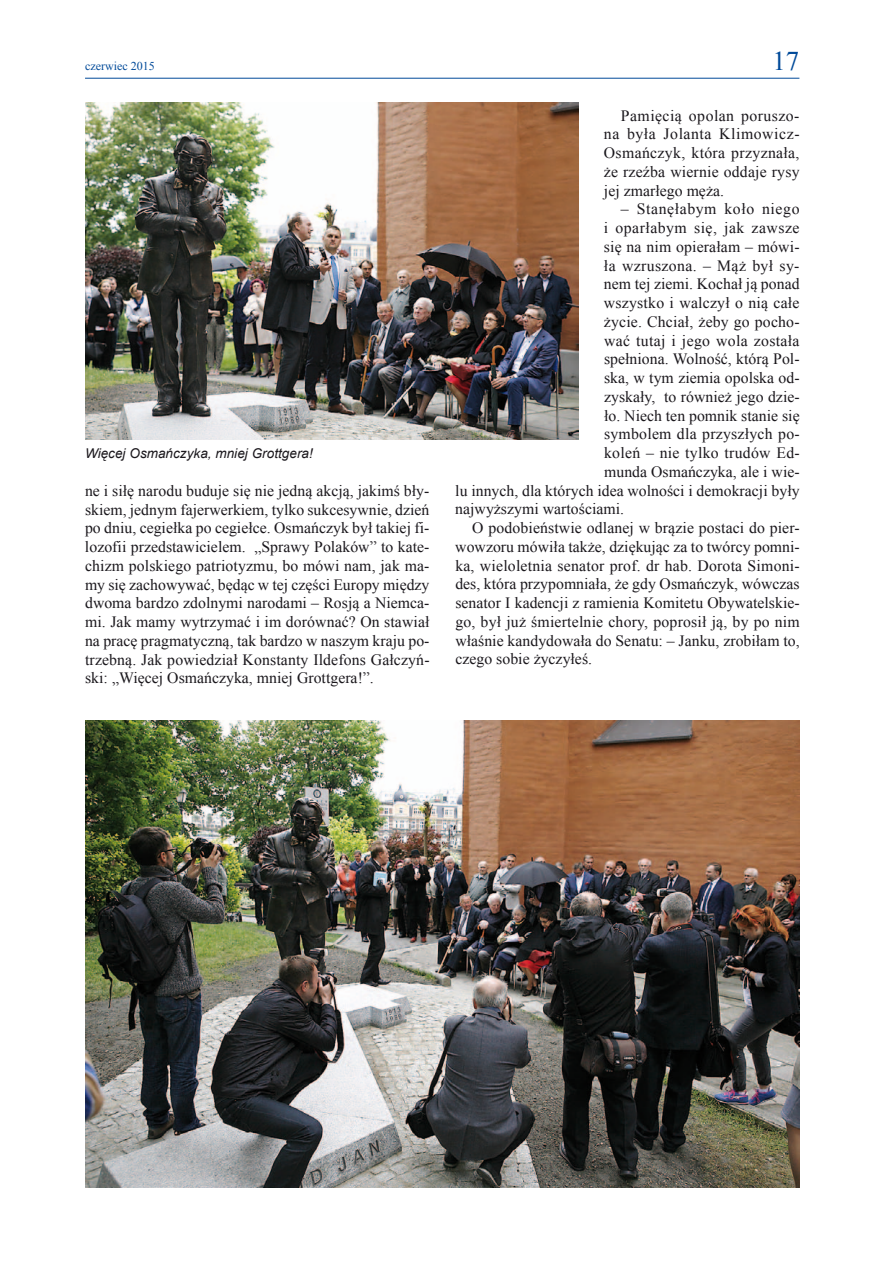
<style>
.page{position:relative;width:893px;height:1263px;background:#fff}
.page>*{position:absolute;margin:0;border:0;box-sizing:border-box;transform-origin:0 0}
.t1{font:27px "Times New Roman";color:#004a99}
.t2{font:15.75px/18.8px "Times New Roman";letter-spacing:.005em;color:#1a171c;text-align:justify}
.t3{font:15.75px "Times New Roman";letter-spacing:.03em;color:#1a171c}
.t4{font:15.75px "Times New Roman";letter-spacing:.025em;color:#1a171c}
.t5{font:15.75px "Times New Roman";letter-spacing:.04em;color:#1a171c}
.t6{font:italic 13.5px "Arial";letter-spacing:.005em;color:#1a171c}
.t7{font:12px "Times New Roman";color:#004a99}
</style>
<div class="page">
<hr style="left:85px;top:78px;width:714px;height:1px;background:#004a99">
<img style="left:85px;top:721px;width:714px;height:467px">
<img style="left:85px;top:102px;width:493px;height:338px">
<p class="t7" style="left:85px;top:58px;width:71px">czerwiec 2015</p>
<h1 class="t1" style="left:772px;top:43px;width:28px">17</h1>
<p class="t6" style="left:85px;top:445px;width:229px">Więcej Osmańczyka, mniej Grottgera!</p>
<p class="t2" style="left:85px;top:481px;width:346px">ne i siłę narodu buduje się nie jedną akcją, jakimś bły&shy;skiem, jednym fajerwerkiem, tylko sukcesywnie, dzień po dniu, cegiełka po cegiełce. Osmańczyk był takiej fi&shy;lozofii przedstawicielem. „Sprawy Polaków” to kate&shy;chizm polskiego patriotyzmu, bo mówi nam, jak ma&shy;my się zachowywać, będąc w tej części Europy między dwoma bardzo zdolnymi narodami – Rosją a Niemca&shy;mi. Jak mamy wytrzymać i im dorównać? On stawiał na pracę pragmatyczną, tak bardzo w naszym kraju po&shy;trzebną. Jak powiedział Konstanty Ildefons Gałczyń&shy;ski: „Więcej Osmańczyka, mniej Grottgera!”.</p>
<p class="t2" style="left:604px;top:106px;width:197px;text-indent:17px">Pamięcią opolan poruszo&shy;na była Jolanta Klimowicz-Osmańczyk, która przyznała, że rzeźba wiernie oddaje rysy jej zmarłego męża.</p>
<p class="t5" style="left:621px;top:199px;width:180px">– Stanęłabym koło niego</p>
<p class="t3" style="left:604px;top:217px;width:197px">i oparłabym się, jak zawsze</p>
<p class="t2" style="left:604px;top:237px;width:197px">się na nim opierałam – mówi-</p>
<p class="t4" style="left:604px;top:255px;width:197px">ła wzruszona. – Mąż był sy-</p>
<p class="t2" style="left:604px;top:275px;width:197px">nem tej ziemi. Kochał ją ponad</p>
<p class="t2" style="left:604px;top:293px;width:197px">wszystko i walczył o nią całe</p>
<p class="t2" style="left:604px;top:312px;width:197px">życie. Chciał, żeby go pocho-</p>
<p class="t2" style="left:604px;top:331px;width:197px">wać tutaj i jego wola została</p>
<p class="t2" style="left:604px;top:349px;width:197px">spełniona. Wolność, którą Pol-</p>
<p class="t2" style="left:604px;top:368px;width:197px">ska, w tym ziemia opolska od-</p>
<p class="t2" style="left:604px;top:387px;width:197px">zyskały, to również jego dzie-</p>
<p class="t2" style="left:604px;top:406px;width:197px">ło. Niech ten pomnik stanie się</p>
<p class="t2" style="left:604px;top:424px;width:197px">symbolem dla przyszłych po-</p>
<p class="t2" style="left:604px;top:443px;width:197px">koleń – nie tylko trudów Ed-</p>
<p class="t2" style="left:604px;top:462px;width:197px">munda Osmańczyka, ale i wie-</p>
<p class="t2" style="left:455px;top:481px;width:346px">lu innych, dla których idea wolności i demokracji były</p>
<p class="t2" style="left:455px;top:499px;width:170px">najwyższymi wartościami.</p>
<p class="t2" style="left:472px;top:518px;width:329px">O podobieństwie odlanej w brązie postaci do pier-</p>
<p class="t2" style="left:455px;top:537px;width:346px">wowzoru mówiła także, dziękując za to twórcy pomni-</p>
<p class="t2" style="left:455px;top:556px;width:346px">ka, wieloletnia senator prof. dr hab. Dorota Simoni-</p>
<p class="t2" style="left:455px;top:574px;width:346px">des, która przypomniała, że gdy Osmańczyk, wówczas</p>
<p class="t2" style="left:455px;top:593px;width:346px">senator I kadencji z ramienia Komitetu Obywatelskie-</p>
<p class="t2" style="left:455px;top:612px;width:346px">go, był już śmiertelnie chory, poprosił ją, by po nim</p>
<p class="t2" style="left:455px;top:631px;width:346px">właśnie kandydowała do Senatu: – Janku, zrobiłam to,</p>
<p class="t2" style="left:455px;top:649px;width:138px">czego sobie życzyłeś.</p>
</div>
